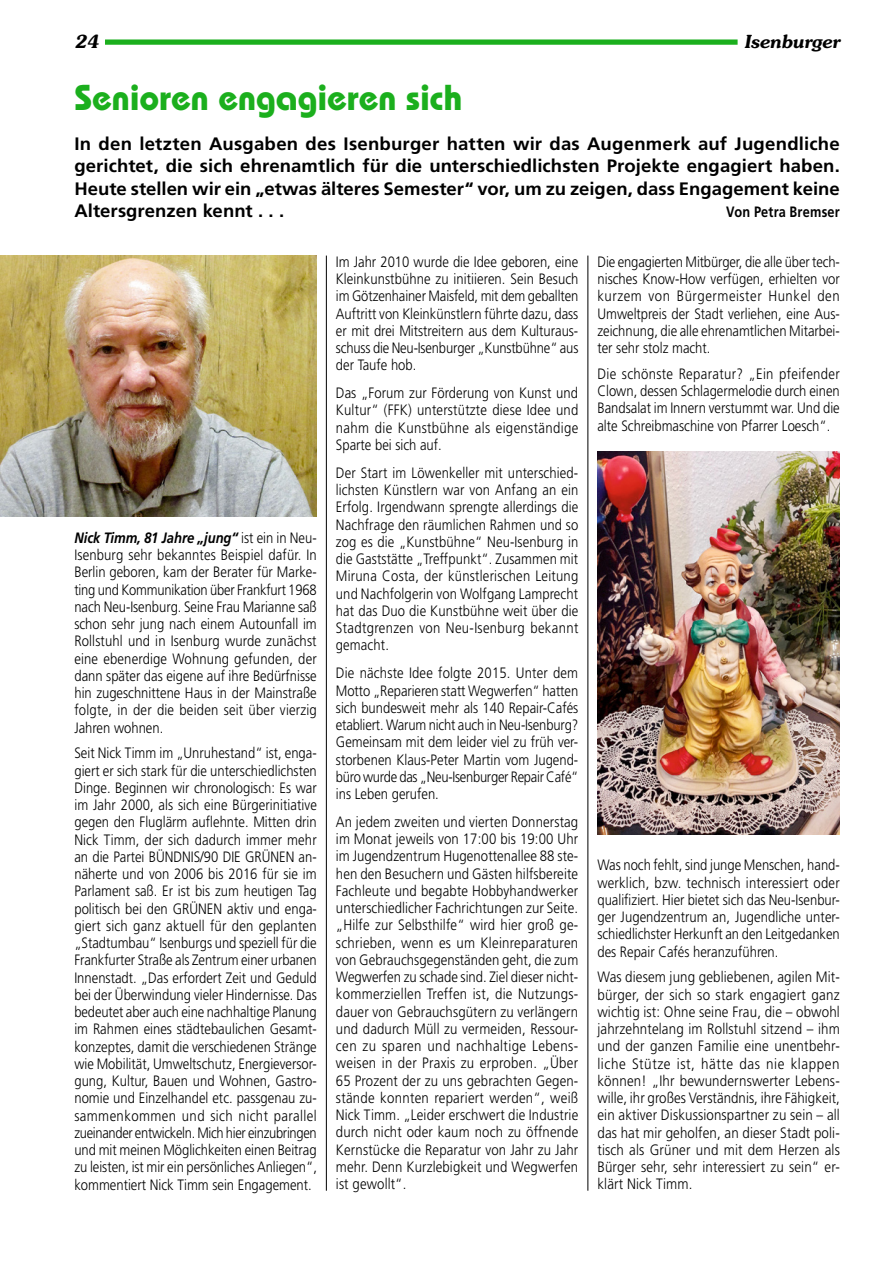
<style>
.page{position:relative;width:893px;height:1263px;background:#fff}
.page>*{position:absolute;margin:0;border:0;box-sizing:border-box;transform-origin:0 0}
.Headline{font:700 36px "Bauhaus Std";letter-spacing:-.005em;color:#1baf1d}
.Untertitel{font:700 18px/22.5px "Frutiger LT Std";color:#000;text-align:justify}
.t1{font:italic 600 18px "Souvenir Std";letter-spacing:-.025em;color:#000}
.Grundtext{font:300 15px/17.2px "Frutiger LT Std";color:#000;text-align:justify;scale:.87 1}
.Grundtext-2{font:300 15px/17.2px "Frutiger LT Std";color:#000;text-align:justify;scale:.88 1}
.Grundtext-3{font:300 15px/17.2px "Frutiger LT Std";color:#000;text-align:justify;scale:.89 1}
.Untertitel-2{font:700 15px "Frutiger LT Std";letter-spacing:.015em;color:#000;scale:.85 1}
.s1{font-weight:700;font-style:italic}
</style>
<div class="page">
<div style="left:105px;top:39px;width:633px;height:6px;background:#1baf1d"></div>
<hr style="left:326px;top:256px;width:1px;height:935px;background:#000">
<hr style="left:587px;top:256px;width:1px;height:935px;background:#000">
<img style="left:597px;top:451px;width:243px;height:383px">
<img style="left:0;top:256px;width:317px;height:261px">
<p class="t1" style="left:74px;top:30px;width:26px">24</p>
<p class="t1" style="left:744px;top:30px;width:98px">Isenburger</p>
<p class="Headline" style="left:74px;top:75px;width:389px">Senioren engagieren sich</p>
<p class="Untertitel" style="left:74px;top:132px;width:767px">In den letzten Ausgaben des Isenburger hatten wir das Augenmerk auf Jugendliche gerichtet, die sich ehrenamtlich für die unterschiedlichsten Projekte engagiert haben.<br>Heute stellen wir ein „etwas älteres Semester“ vor, um zu zeigen, dass Engagement keine Altersgrenzen kennt . . .</p>
<p class="Untertitel-2" style="left:726px;top:203px;width:135px">Von Petra Bremser</p>
<p class="Grundtext" style="left:74px;top:529px;width:280px"><span class="s1">Nick Timm, 81 Jahre „jung“</span> ist ein in Neu-Isenburg sehr bekanntes Beispiel dafür. In Berlin geboren, kam der Berater für Marke&shy;ting und Kommunikation über Frankfurt 1968 nach Neu-Isenburg. Seine Frau Marianne saß schon sehr jung nach einem Autounfall im Rollstuhl und in Isenburg wurde zunächst eine ebenerdige Wohnung gefunden, der dann später das eigene auf ihre Bedürfnisse hin zugeschnittene Haus in der Mainstraße folgte, in der die beiden seit über vierzig Jahren wohnen.</p>
<p class="Grundtext" style="left:74px;top:745px;width:280px">Seit Nick Timm im „Unruhestand“ ist, enga&shy;giert er sich stark für die unterschiedlichsten Dinge. Beginnen wir chronologisch: Es war im Jahr 2000, als sich eine Bürgerinitiative gegen den Fluglärm auflehnte. Mitten drin Nick Timm, der sich dadurch immer mehr an die Partei BÜNDNIS/90 DIE GRÜNEN an&shy;näherte und von 2006 bis 2016 für sie im Parlament saß. Er ist bis zum heutigen Tag politisch bei den GRÜNEN aktiv und enga&shy;giert sich ganz aktuell für den geplanten „Stadtumbau“ Isenburgs und speziell für die Frankfurter Straße als Zentrum einer urbanen Innenstadt. „Das erfordert Zeit und Geduld bei der Überwindung vieler Hindernisse. Das bedeutet aber auch eine nachhaltige Planung im Rahmen eines städtebaulichen Gesamt&shy;konzeptes, damit die verschiedenen Stränge wie Mobilität, Umweltschutz, Energieversor&shy;gung, Kultur, Bauen und Wohnen, Gastro&shy;nomie und Einzelhandel etc. passgenau zu&shy;sammenkommen und sich nicht parallel zueinander entwickeln. Mich hier einzubringen und mit meinen Möglichkeiten einen Beitrag zu leisten, ist mir ein persönliches Anliegen“, kommentiert Nick Timm sein Engagement.</p>
<p class="Grundtext" style="left:336px;top:253px;width:280px">Im Jahr 2010 wurde die Idee geboren, eine Kleinkunstbühne zu initiieren. Sein Besuch im Götzenhainer Maisfeld, mit dem geballten Auftritt von Kleinkünstlern führte dazu, dass er mit drei Mitstreitern aus dem Kulturaus&shy;schuss die Neu-Isenburger „Kunstbühne“ aus der Taufe hob.</p>
<p class="Grundtext" style="left:336px;top:385px;width:280px">Das „Forum zur Förderung von Kunst und Kultur“ (FFK) unterstützte diese Idee und nahm die Kunstbühne als eigenständige Sparte bei sich auf.</p>
<p class="Grundtext" style="left:336px;top:464px;width:280px">Der Start im Löwenkeller mit unterschied&shy;lichsten Künstlern war von Anfang an ein Erfolg. Irgendwann sprengte allerdings die Nachfrage den räumlichen Rahmen und so zog es die „Kunstbühne“ Neu-Isenburg in die Gaststätte „Treffpunkt“. Zusammen mit Miruna Costa, der künstlerischen Leitung und Nachfolgerin von Wolfgang Lamprecht hat das Duo die Kunstbühne weit über die Stadtgrenzen von Neu-Isenburg bekannt gemacht.</p>
<p class="Grundtext" style="left:336px;top:665px;width:280px">Die nächste Idee folgte 2015. Unter dem Motto „Reparieren statt Wegwerfen“ hatten sich bundesweit mehr als 140 Repair-Cafés etabliert. Warum nicht auch in Neu-Isenburg?<br>Gemeinsam mit dem leider viel zu früh ver&shy;storbenen Klaus-Peter Martin vom Jugend&shy;büro wurde das „Neu-Isenburger Repair Café“ ins Leben gerufen.</p>
<p class="Grundtext-2" style="left:336px;top:813px;width:277px">An jedem zweiten und vierten Donnerstag im Monat jeweils von 17:00 bis 19:00 Uhr im Jugendzentrum Hugenottenallee 88 ste&shy;hen den Besuchern und Gästen hilfsbereite Fachleute und begabte Hobbyhandwerker unterschiedlicher Fachrichtungen zur Seite. „Hilfe zur Selbsthilfe“ wird hier groß ge&shy;schrieben, wenn es um Kleinreparaturen von Gebrauchsgegenständen geht, die zum Wegwerfen zu schade sind. Ziel dieser nicht&shy;kommerziellen Treffen ist, die Nutzungs&shy;dauer von Gebrauchsgütern zu verlängern und dadurch Müll zu vermeiden, Ressour&shy;cen zu sparen und nachhaltige Lebens&shy;weisen in der Praxis zu erproben. „Über 65 Prozent der zu uns gebrachten Gegen&shy;stände konnten repariert werden“, weiß Nick Timm. „Leider erschwert die Industrie durch nicht oder kaum noch zu öffnende Kernstücke die Reparatur von Jahr zu Jahr mehr. Denn Kurzlebigkeit und Wegwerfen ist gewollt“.</p>
<p class="Grundtext" style="left:597px;top:253px;width:280px">Die engagierten Mitbürger, die alle über tech&shy;nisches Know-How verfügen, erhielten vor kurzem von Bürgermeister Hunkel den Umweltpreis der Stadt verliehen, eine Aus&shy;zeichnung, die alle ehrenamtlichen Mitarbei&shy;ter sehr stolz macht.</p>
<p class="Grundtext-2" style="left:597px;top:365px;width:277px">Die schönste Reparatur? „Ein pfeifender Clown, dessen Schlagermelodie durch einen Bandsalat im Innern verstummt war. Und die alte Schreibmaschine von Pfarrer Loesch“.</p>
<p class="Grundtext" style="left:597px;top:857px;width:280px">Was noch fehlt, sind junge Menschen, hand&shy;werklich, bzw. technisch interessiert oder qualifiziert. Hier bietet sich das Neu-Isenbur&shy;ger Jugendzentrum an, Jugendliche unter&shy;schiedlichster Herkunft an den Leitgedanken des Repair Cafés heranzuführen.</p>
<p class="Grundtext-3" style="left:597px;top:969px;width:274px">Was diesem jung gebliebenen, agilen Mit&shy;bürger, der sich so stark engagiert ganz wichtig ist: Ohne seine Frau, die – obwohl jahrzehntelang im Rollstuhl sitzend – ihm und der ganzen Familie eine unentbehr&shy;liche Stütze ist, hätte das nie klappen können! „Ihr bewundernswerter Lebens&shy;wille, ihr großes Verständnis, ihre Fähigkeit, ein aktiver Diskussionspartner zu sein – all das hat mir geholfen, an dieser Stadt poli&shy;tisch als Grüner und mit dem Herzen als Bürger sehr, sehr interessiert zu sein“ er&shy;klärt Nick Timm.</p>
</div>
